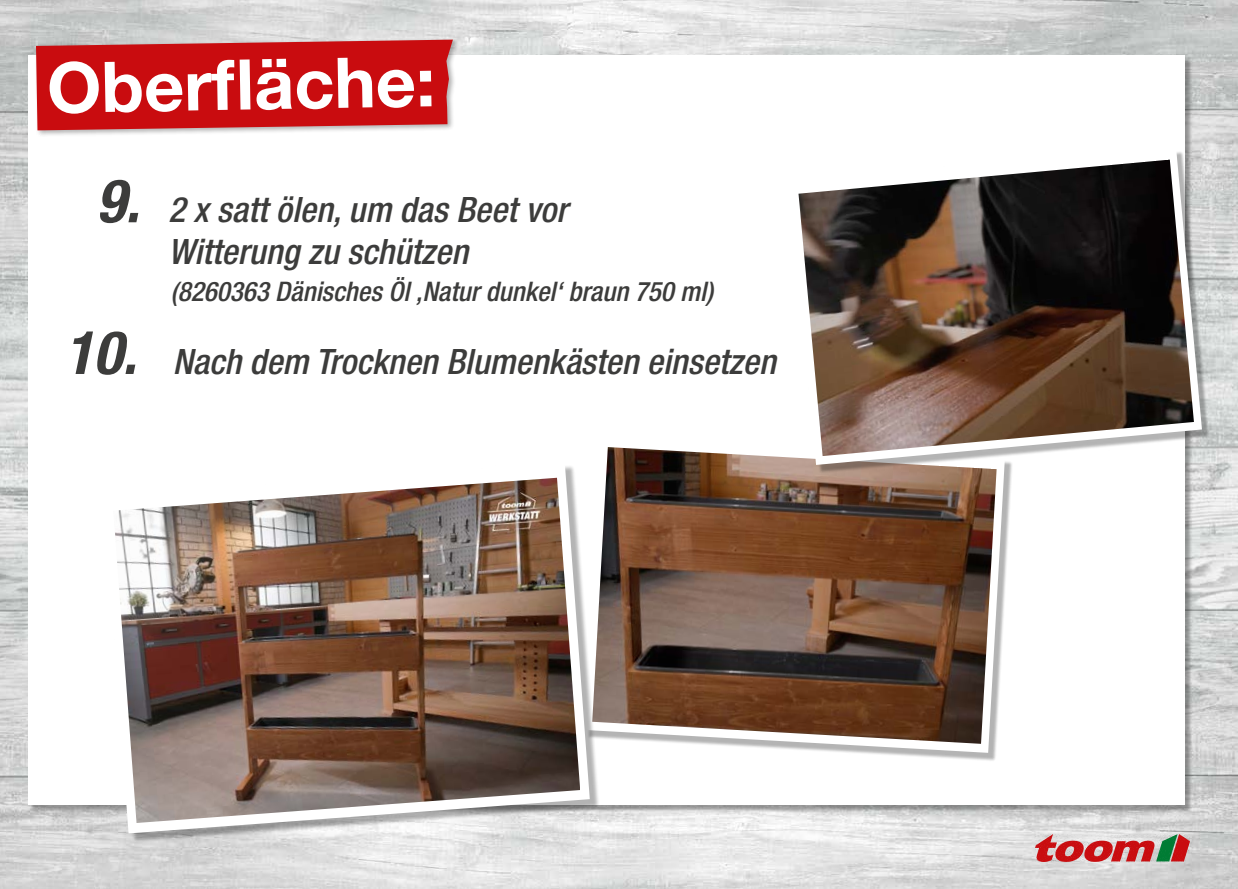
<style>
.page{position:relative;width:1238px;height:889px;background:#fff}
.page>*{position:absolute;margin:0;border:0;box-sizing:border-box;transform-origin:0 0}
.t1{font:700 70px "Helvetica Neue LT Pro";color:#fff}
.t2{font:italic 500 condensed 35px/42px "Helvetica Neue LT Pro";color:#3c3c3b}
.t3{font:italic 500 condensed 27px "Helvetica Neue LT Pro";color:#3c3c3b}
.s1{font-weight:700;font-size:60px}
</style>
<div class="page">
<img style="left:0;top:0;width:1238px;height:889px">
<img style="left:1035px;top:834px;width:154px;height:28px">
<div style="left:29px;top:56px;width:1156px;height:749px;background:#fff"></div>
<div style="left:34px;top:38px;width:425px;height:100px;background:#000;opacity:.3"></div>
<svg style="left:36px;top:40px;width:417px;height:90px;background:#c91a1d"></svg>
<div style="left:588px;top:438px;width:425px;height:323px;background:#000;opacity:.3"></div>
<svg style="left:588px;top:438px;width:417px;height:315px"></svg>
<img style="left:592px;top:447px;width:404px;height:297px">
<div style="left:794px;top:151px;width:416px;height:322px;background:#000;opacity:.3"></div>
<svg style="left:790px;top:147px;width:412px;height:318px"></svg>
<img style="left:798px;top:160px;width:396px;height:296px">
<div style="left:106px;top:465px;width:493px;height:379px;background:#000;opacity:.3"></div>
<svg style="left:103px;top:462px;width:487px;height:371px"></svg>
<img style="left:113px;top:478px;width:467px;height:345px">
<h1 class="t1" style="left:46px;top:45px;width:390px;rotate:-1deg">Oberfl äche:</h1>
<p class="t2" style="left:168px;top:189px;width:400px;text-indent:-72px"><span class="s1">9.</span> 2 x satt ölen, um das Beet vor<br>Witterung zu schützen</p>
<p class="t3" style="left:171px;top:275px;width:543px">(8260363 Dänisches Öl ‚Natur dunkel‘ braun 750 ml)</p>
<p class="t2" style="left:65px;top:341px;width:713px"><span class="s1">10.</span> Nach dem Trocknen Blumenkästen einsetzen</p>
</div>
